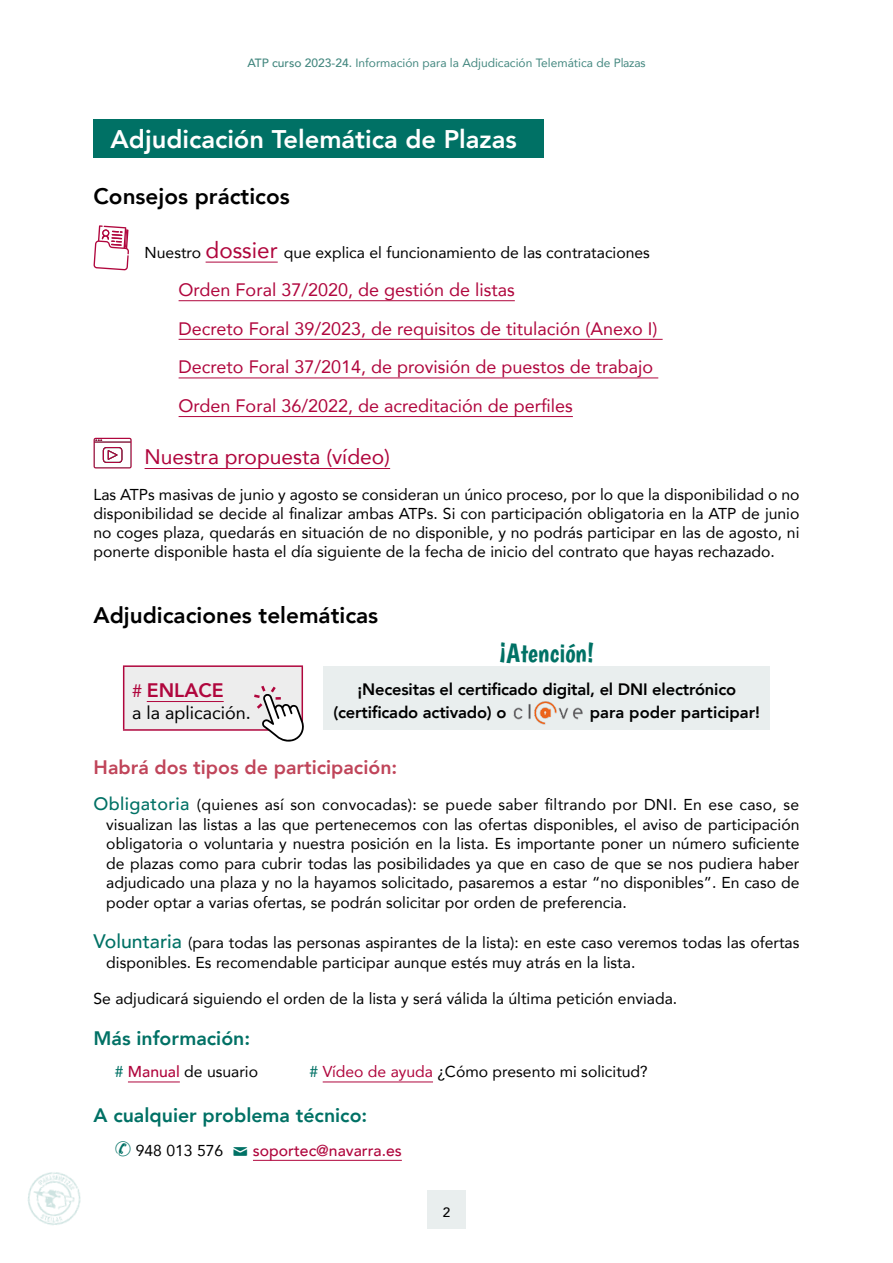
<style>
.page{position:relative;width:893px;height:1263px;background:#fff}
.page>*{position:absolute;margin:0;border:0;box-sizing:border-box;transform-origin:0 0}
.t1{font:27px "Boogaloo";color:#007165}
.t2{font:800 25.5px "Avenir";color:#fff}
.t3{font:800 22.5px "Avenir";color:#000}
.t4{font:21px "Avenir";color:#b0063d}
.t5{font:800 19.5px "Avenir";color:#007165}
.t6{font:800 19.5px "Avenir";color:#c0455a}
.t7{font:800 19.5px "Avenir";color:#b0063d}
.t8{font:18px/38.5px "Avenir";color:#b0063d}
.t9{font:18px "Avenir";color:#000}
.t10{font:800 16.5px/22.5px "Avenir";letter-spacing:-.01em;color:#000}
.t11{font:15.75px/19.5px "Avenir";color:#000;text-align:justify}
.t12{font:500 15.75px "Avenir";color:#b0063d}
.t13{font:500 13.5px "Avenir";color:#000}
.t14{font:12px "Avenir";color:#43877f}
.s1{font-weight:500}
.s2{font-size:22.5px;color:#b0063d}
.s3{font-weight:400;font-size:18px}
.s4{font-weight:500;font-size:18px;color:#007165}
.s5{font-weight:500;font-size:19.5px;color:#007165}
.s6{color:#007165}
.s7{font-weight:500;color:#b0063d}
.s8{color:#b0063d}
.s9{font-weight:400;color:#000}
.s10{font-family:"Entypo";font-weight:400;font-size:30px;color:#007165}
</style>
<div class="page">
<div style="left:427px;top:1191px;width:39px;height:38px;background:#e9eeee"></div>
<img style="left:27px;top:1172px;width:54px;height:53px">
<hr style="left:206px;top:262px;width:72px;height:1px;background:#b0063d">
<hr style="left:179px;top:300px;width:336px;height:1px;background:#b0063d">
<hr style="left:179px;top:339px;width:484px;height:1px;background:#b0063d">
<hr style="left:179px;top:378px;width:479px;height:1px;background:#b0063d">
<hr style="left:179px;top:416px;width:394px;height:1px;background:#b0063d">
<hr style="left:145px;top:468px;width:245px;height:1px;background:#b0063d">
<hr style="left:128px;top:1081px;width:52px;height:1px;background:#b0063d">
<hr style="left:323px;top:1081px;width:110px;height:1px;background:#b0063d">
<hr style="left:253px;top:1160px;width:149px;height:1px;background:#b0063d">
<div style="left:94px;top:119px;width:450px;height:38px;background:#007165"></div>
<svg style="left:94px;top:225px;width:35px;height:45px"></svg>
<svg style="left:94px;top:438px;width:38px;height:30px"></svg>
<div style="left:124px;top:666px;width:178px;height:64px;background:#ededed"></div>
<div style="left:324px;top:666px;width:446px;height:64px;background:#e9eeee"></div>
<hr style="left:123px;top:665px;width:180px;height:2px;background:#b0063d">
<hr style="left:123px;top:667px;width:1px;height:62px;background:#b0063d">
<hr style="left:302px;top:667px;width:1px;height:62px;background:#b0063d">
<hr style="left:123px;top:729px;width:180px;height:2px;background:#b0063d">
<hr style="left:147px;top:701px;width:77px;height:1px;background:#b0063d">
<img style="left:513px;top:701px;width:70px;height:24px">
<svg style="left:254px;top:686px;width:50px;height:56px"></svg>
<p class="t14" style="left:247px;top:53px;width:399px"><span class="s1">ATP curso 2023-24.</span> Información para la Adjudicación Telemática de Plazas</p>
<h2 class="t2" style="left:111px;top:119px;width:408px">Adjudicación Telemática de Plazas</h2>
<h3 class="t3" style="left:94px;top:179px;width:198px">Consejos prácticos</h3>
<p class="t11" style="left:145px;top:242px;width:507px">Nuestro <span class="s2">dossier</span> que explica el funcionamiento de las contrataciones</p>
<p class="t8" style="left:179px;top:270px;width:480px">Orden Foral 37/2020, de gestión de listas<br>Decreto Foral 39/2023, de requisitos de titulación (Anexo I)<br>Decreto Foral 37/2014, de provisión de puestos de trabajo Orden Foral 36/2022, de acreditación de perfiles</p>
<h3 class="t4" style="left:145px;top:440px;width:247px">Nuestra propuesta (vídeo)</h3>
<p class="t11" style="left:94px;top:484px;width:707px;line-height:18.9px">Las ATPs masivas de junio y agosto se consideran un único proceso, por lo que la disponibilidad o no disponibilidad se decide al finalizar ambas ATPs. Si con participación obligatoria en la ATP de junio no coges plaza, quedarás en situación de no disponible, y no podrás participar en las de agosto, ni ponerte disponible hasta el día siguiente de la fecha de inicio del contrato que hayas rechazado.</p>
<h3 class="t3" style="left:94px;top:598px;width:286px">Adjudicaciones telemáticas</h3>
<h1 class="t1" style="left:499px;top:636px;width:97px">¡Atención!</h1>
<p class="t7" style="left:132px;top:675px;width:93px"><span class="s3">#</span> ENLACE</p>
<p class="t9" style="left:132px;top:698px;width:120px">a la aplicación.</p>
<p class="t10" style="left:333px;top:678px;width:404px;text-indent:24px">¡Necesitas el certificado digital, el DNI electrónico (certificado activado) o</p>
<p class="t10" style="left:590px;top:701px;width:172px">para poder participar!</p>
<p class="t6" style="left:94px;top:752px;width:305px">Habrá dos tipos de participación:</p>
<p class="t11" style="left:106px;top:794px;width:695px;text-indent:-13px"><span class="s4">Obligatoria</span> (quienes así son convocadas): se puede saber filtrando por DNI. En ese caso, se visualizan las listas a las que pertenecemos con las ofertas disponibles, el aviso de participación obligatoria o voluntaria y nuestra posición en la lista. Es importante poner un número suficiente de plazas como para cubrir todas las posibilidades ya que en caso de que se nos pudiera haber adjudicado una plaza y no la hayamos solicitado, pasaremos a estar “no disponibles”. En caso de poder optar a varias ofertas, se podrán solicitar por orden de preferencia.</p>
<p class="t11" style="left:106px;top:933px;width:695px;text-indent:-13px"><span class="s5">Voluntaria</span> (para todas las personas aspirantes de la lista): en este caso veremos todas las ofertas disponibles. Es recomendable participar aunque estés muy atrás en la lista.</p>
<p class="t11" style="left:94px;top:989px;width:585px">Se adjudicará siguiendo el orden de la lista y será válida la última petición enviada.</p>
<p class="t5" style="left:94px;top:1023px;width:158px">Más información:</p>
<p class="t11" style="left:115px;top:1062px;width:145px"><span class="s6">#</span> <span class="s7">Manual</span> de usuario</p>
<p class="t11" style="left:310px;top:1062px;width:340px"><span class="s6">#</span> <span class="s8">Vídeo de ayuda</span> ¿Cómo presento mi solicitud?</p>
<p class="t5" style="left:94px;top:1100px;width:275px">A cualquier problema técnico:</p>
<p class="t12" style="left:115px;top:1137px;width:289px"><span class="s6">✆</span> <span class="s9">948 013 576</span> <span class="s10">✉</span> soportec@navarra.es</p>
<p class="t13" style="left:443px;top:1200px;width:9px">2</p>
</div>
